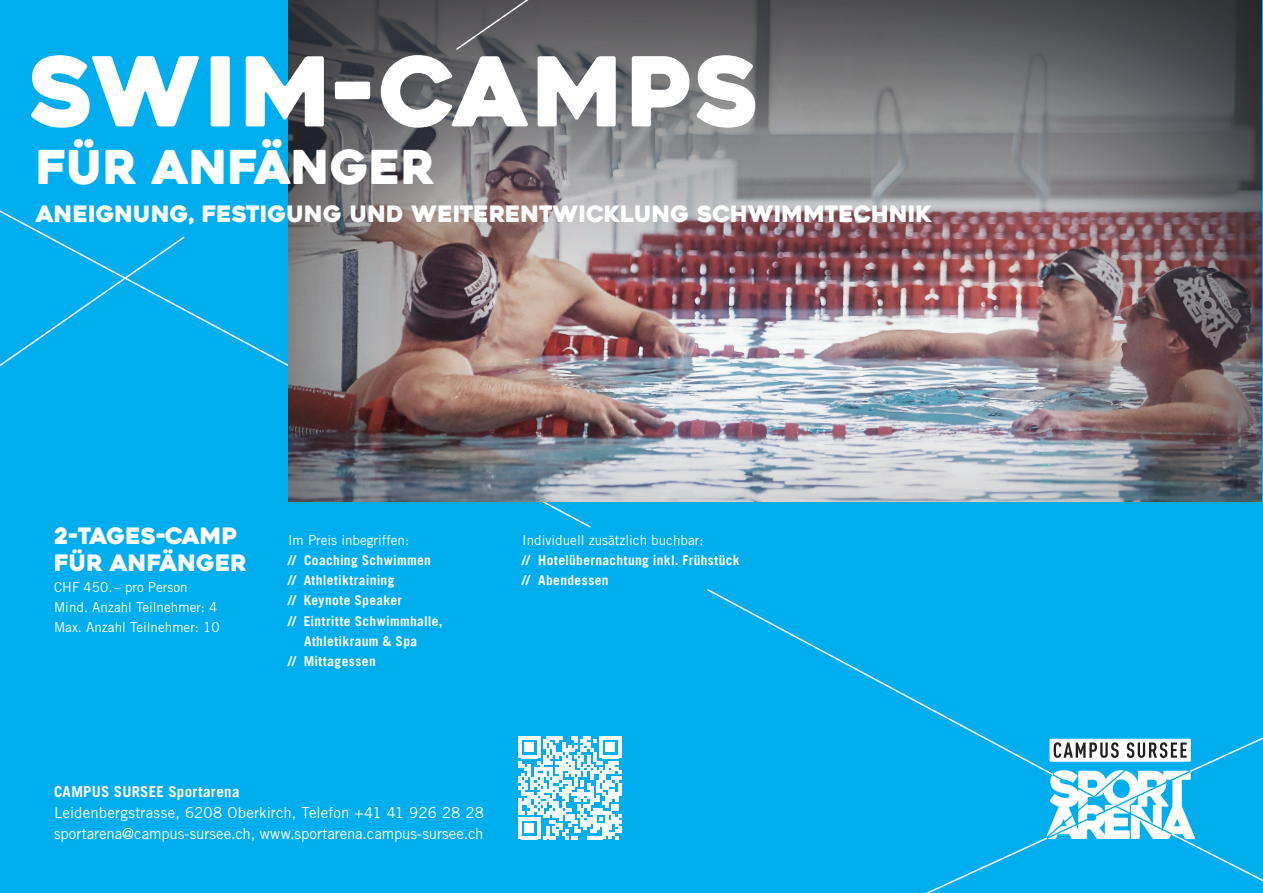
<style>
.page{position:relative;width:1263px;height:893px;background:#00aeef}
.page>*{position:absolute;margin:0;border:0;box-sizing:border-box;transform-origin:0 0}
.t1{font:96px "Heavitas";letter-spacing:.03em;color:#fff}
.t2{font:46.5px "Heavitas";color:#fff}
.t3{font:22.5px/27px "Heavitas";color:#fff}
.AUFZAEHLUNG{font:15px "Trade Gothic";letter-spacing:.005em;color:#fff}
.AUFZAEHLUNG-2{font:700 15px "Trade Gothic LT Com";letter-spacing:.02em;color:#fff}
.AUFZAEHLUNG-3{font:700 13.5px "Trade Gothic LT Com";letter-spacing:.025em;color:#fff}
.t4{font:13.5px "Trade Gothic";color:#fff}
</style>
<div class="page">
<svg style="left:518px;top:736px;width:103px;height:103px"></svg>
<svg style="left:0;top:210px;width:286px;height:155px"></svg>
<svg style="left:707px;top:589px;width:274px;height:146px"></svg>
<svg style="left:546px;top:504px;width:45px;height:24px"></svg>
<div style="left:286px;top:0;width:976px;height:504px;background:#231f20;opacity:.95"></div>
<svg style="left:926px;top:735px;width:337px;height:158px"></svg>
<svg style="left:0;top:235px;width:186px;height:132px"></svg>
<svg style="left:454px;top:0;width:92px;height:51px;background:#5d5c5e"></svg>
<p class="t1" style="left:29px;top:33px;width:732px">SWIM-CAMPS</p>
<p class="t2" style="left:36px;top:139px;width:400px">FÜR ANFÄNGER</p>
<p class="t3" style="left:36px;top:200px;width:897px">ANEIGNUNG, FESTIGUNG UND WEITERENTWICKLUNG SCHWIMMTECHNIK</p>
<p class="t3" style="left:54px;top:523px;width:194px">2-TAGES-CAMP<br>FÜR ANFÄNGER</p>
<p class="t4" style="left:54px;top:579px;width:135px">CHF 450.– pro Person</p>
<p class="t4" style="left:54px;top:599px;width:165px">Mind. Anzahl Teilnehmer: 4</p>
<p class="t4" style="left:54px;top:619px;width:167px">Max. Anzahl Teilnehmer: 10</p>
<p class="t4" style="left:288px;top:531px;width:123px">Im Preis inbegriffen:</p>
<p class="AUFZAEHLUNG-3" style="left:288px;top:552px;width:144px">// Coaching Schwimmen</p>
<p class="AUFZAEHLUNG-3" style="left:288px;top:572px;width:108px">// Athletiktraining</p>
<p class="AUFZAEHLUNG-3" style="left:288px;top:592px;width:115px">// Keynote Speaker</p>
<p class="AUFZAEHLUNG-3" style="left:288px;top:612px;width:156px">// Eintritte Schwimmhalle,</p>
<p class="AUFZAEHLUNG-3" style="left:304px;top:633px;width:115px">Athletikraum &amp; Spa</p>
<p class="AUFZAEHLUNG-3" style="left:288px;top:653px;width:89px">// Mittagessen</p>
<p class="t4" style="left:522px;top:531px;width:183px">Individuell zusätzlich buchbar:</p>
<p class="AUFZAEHLUNG-3" style="left:522px;top:552px;width:219px">// Hotelübernachtung inkl. Frühstück</p>
<p class="AUFZAEHLUNG-3" style="left:522px;top:572px;width:88px">// Abendessen</p>
<p class="AUFZAEHLUNG-2" style="left:54px;top:782px;width:187px">CAMPUS SURSEE Sportarena</p>
<p class="AUFZAEHLUNG" style="left:54px;top:804px;width:431px">Leidenbergstrasse, 6208 Oberkirch, Telefon +41 41 926 28 28</p>
<p class="AUFZAEHLUNG" style="left:54px;top:825px;width:431px">sportarena@campus-sursee.ch, www.sportarena.campus-sursee.ch</p>
</div>
